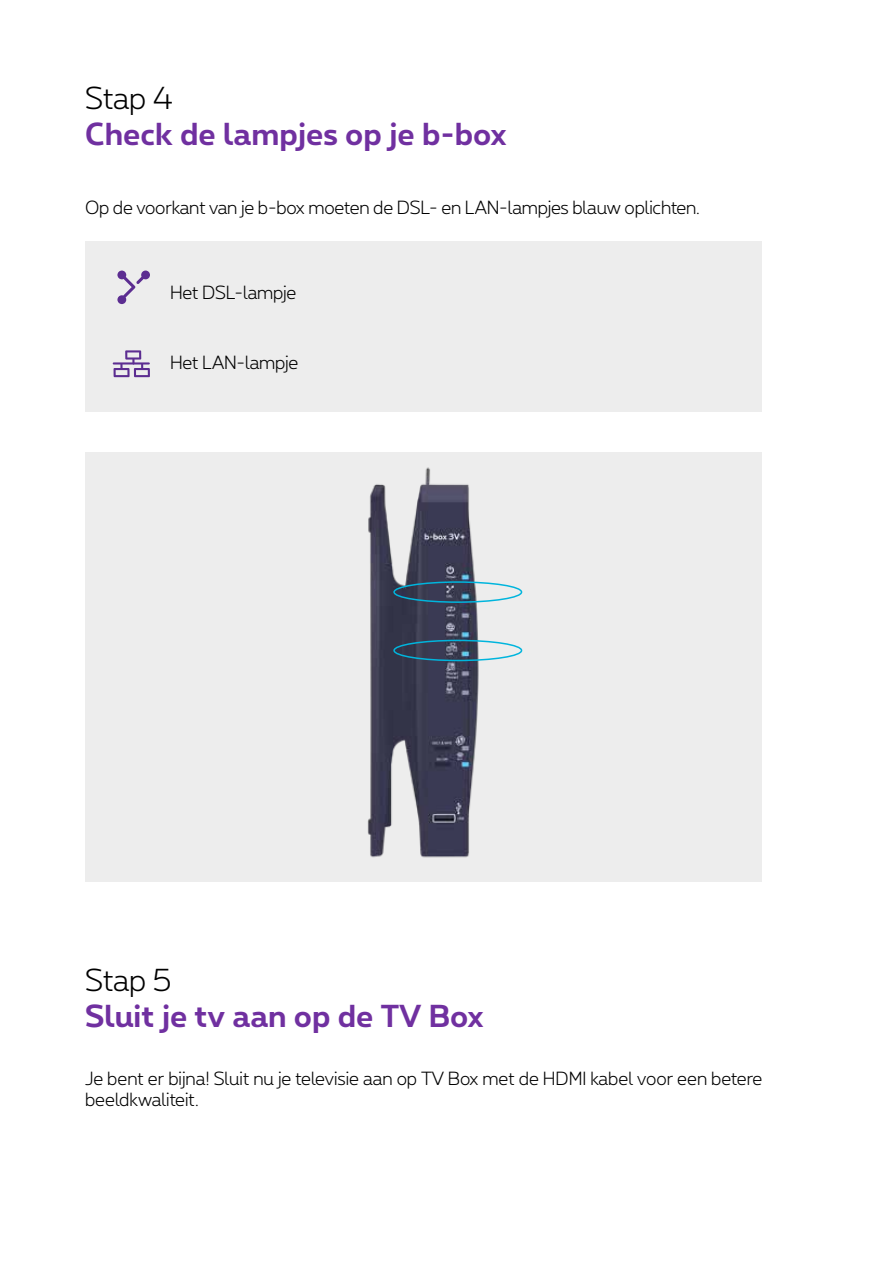
<style>
.page{position:relative;width:893px;height:1263px;background:#fff}
.page>*{position:absolute;margin:0;border:0;box-sizing:border-box;transform-origin:0 0}
.t1{font:700 30px "Proximus";color:#7030a0}
.t2{font:300 30px "Proximus";color:#000}
.t3{font:300 18px/21.6px "Proximus";letter-spacing:-.01em;color:#000}
</style>
<div class="page">
<div style="left:85px;top:241px;width:677px;height:171px;background:#ededed"></div>
<svg style="left:117px;top:271px;width:33px;height:33px"></svg>
<svg style="left:113px;top:350px;width:37px;height:27px"></svg>
<div style="left:85px;top:452px;width:676px;height:430px;background:#ededed"></div>
<img style="left:367px;top:467px;width:156px;height:391px">
<div style="left:393px;top:581px;width:129px;height:22px;border:2px solid #00b5dd;border-radius:50%"></div>
<div style="left:393px;top:640px;width:129px;height:21px;border:2px solid #00b5dd;border-radius:50%"></div>
<h1 class="t2" style="left:85px;top:78px;width:89px">Stap 4</h1>
<h1 class="t1" style="left:85px;top:112px;width:423px">Check de lampjes op je b-box</h1>
<p class="t3" style="left:85px;top:195px;width:616px">Op de voorkant van je b-box moeten de DSL- en LAN-lampjes blauw oplichten.</p>
<p class="t3" style="left:170px;top:280px;width:128px">Het DSL-lampje</p>
<p class="t3" style="left:170px;top:351px;width:130px">Het LAN-lampje</p>
<h1 class="t2" style="left:85px;top:959px;width:88px">Stap 5</h1>
<h1 class="t1" style="left:85px;top:994px;width:400px">Sluit je tv aan op de TV Box</h1>
<p class="t3" style="left:85px;top:1066px;width:679px">Je bent er bijna! Sluit nu je televisie aan op TV Box met de HDMI kabel voor een betere beeldkwaliteit.</p>
</div>
